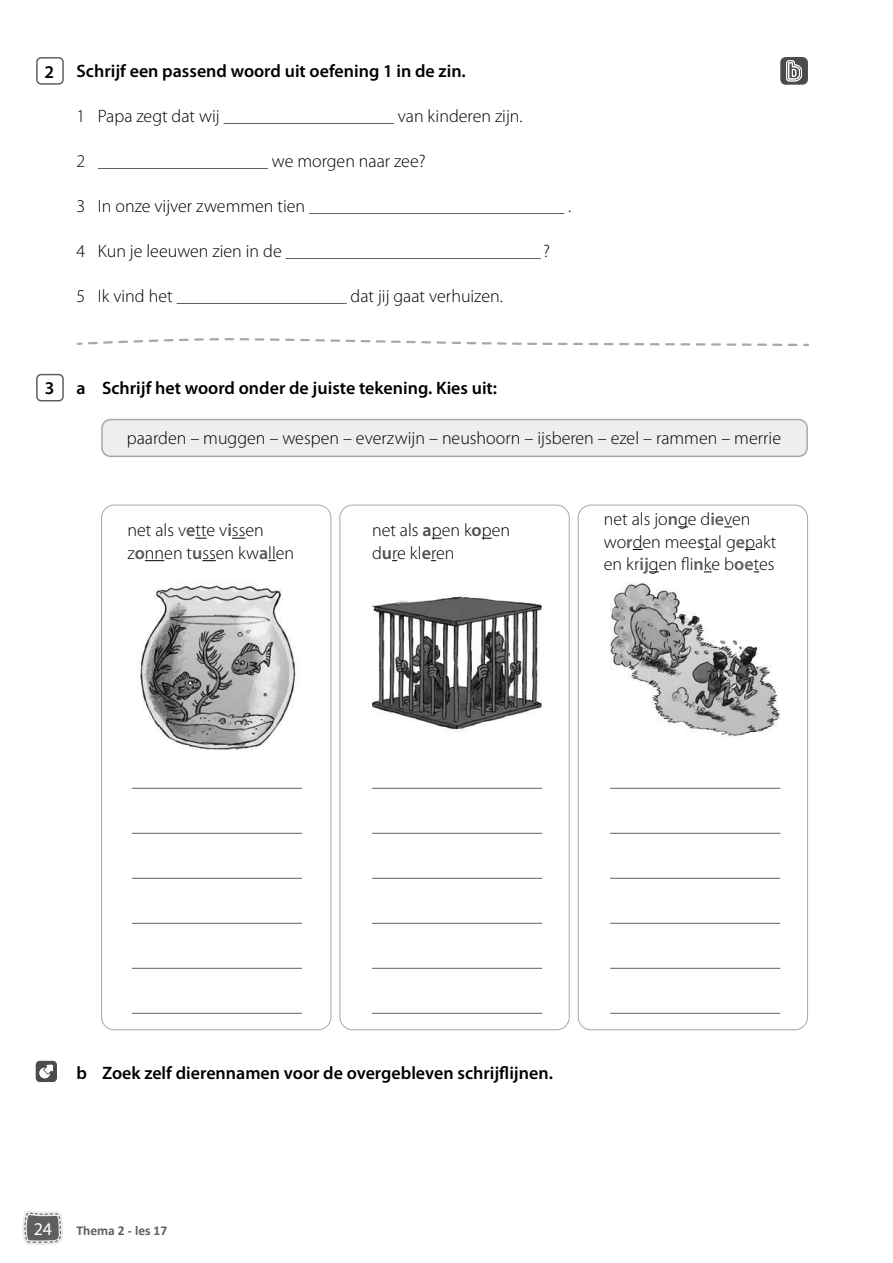
<style>
.page{position:relative;width:893px;height:1263px;background:#fff}
.page>*{position:absolute;margin:0;border:0;box-sizing:border-box;transform-origin:0 0}
.t1{font:300 18px/22.5px "Myriad Pro";color:#000}
.t2{font:600 18px "Myriad Pro";color:#000}
.t3{font:18px "Myriad Pro";color:#fff}
.t4{font:700 13.5px "Calibri";color:#5f5f5f}
.s1{font-weight:600;color:#585858}
.s2{font-weight:600;color:#505050}
.s3{font-weight:600;color:#5f5f5f}
</style>
<div class="page">
<svg style="left:22px;top:1211px;width:41px;height:34px"></svg>
<hr style="left:224px;top:123px;width:170px;height:1px;background:#5f5f5f">
<hr style="left:98px;top:168px;width:170px;height:1px;background:#5f5f5f">
<hr style="left:309px;top:213px;width:255px;height:1px;background:#5f5f5f">
<hr style="left:286px;top:258px;width:255px;height:1px;background:#5f5f5f">
<hr style="left:177px;top:303px;width:170px;height:1px;background:#5f5f5f">
<svg style="left:76px;top:338px;width:732px;height:8px"></svg>
<div style="left:102px;top:420px;width:705px;height:36px;background:#eee;border-radius:9px"></div>
<div style="left:101px;top:419px;width:707px;height:38px;border:2px solid #a8a8a8;border-radius:9px"></div>
<svg style="left:232px;top:538px;width:13px;height:1px"></svg>
<svg style="left:145px;top:560px;width:19px;height:1px"></svg>
<svg style="left:202px;top:560px;width:14px;height:1px"></svg>
<img style="left:140px;top:583px;width:156px;height:167px">
<img style="left:372px;top:594px;width:170px;height:136px">
<img style="left:610px;top:582px;width:170px;height:156px">
<hr style="left:132px;top:788px;width:170px;height:1px;background:#5f5f5f">
<hr style="left:132px;top:833px;width:170px;height:1px;background:#5f5f5f">
<hr style="left:132px;top:878px;width:170px;height:1px;background:#5f5f5f">
<hr style="left:132px;top:923px;width:170px;height:1px;background:#5f5f5f">
<hr style="left:132px;top:968px;width:170px;height:1px;background:#5f5f5f">
<hr style="left:132px;top:1013px;width:170px;height:1px;background:#5f5f5f">
<hr style="left:372px;top:788px;width:170px;height:1px;background:#5f5f5f">
<hr style="left:372px;top:833px;width:170px;height:1px;background:#5f5f5f">
<hr style="left:372px;top:878px;width:170px;height:1px;background:#5f5f5f">
<hr style="left:372px;top:923px;width:170px;height:1px;background:#5f5f5f">
<hr style="left:372px;top:968px;width:170px;height:1px;background:#5f5f5f">
<hr style="left:372px;top:1013px;width:170px;height:1px;background:#5f5f5f">
<hr style="left:610px;top:788px;width:170px;height:1px;background:#5f5f5f">
<hr style="left:610px;top:833px;width:170px;height:1px;background:#5f5f5f">
<hr style="left:610px;top:878px;width:170px;height:1px;background:#5f5f5f">
<hr style="left:610px;top:923px;width:170px;height:1px;background:#5f5f5f">
<hr style="left:610px;top:968px;width:170px;height:1px;background:#5f5f5f">
<hr style="left:610px;top:1013px;width:170px;height:1px;background:#5f5f5f">
<div style="left:36px;top:57px;width:28px;height:28px;border:2px solid #5f5f5f;border-radius:4px"></div>
<svg style="left:780px;top:57px;width:28px;height:28px"></svg>
<div style="left:36px;top:374px;width:28px;height:27px;border:2px solid #5f5f5f;border-radius:4px"></div>
<div style="left:101px;top:505px;width:230px;height:525px;border:1px solid #a8a8a8;border-radius:13px"></div>
<div style="left:578px;top:505px;width:230px;height:525px;border:1px solid #a8a8a8;border-radius:13px"></div>
<div style="left:339px;top:505px;width:231px;height:525px;border:1px solid #a8a8a8;border-radius:13px"></div>
<svg style="left:36px;top:1061px;width:21px;height:21px"></svg>
<p class="t2" style="left:45px;top:62px;width:11px">2</p>
<p class="t2" style="left:77px;top:61px;width:391px">Schrijf een passend woord uit oefening 1 in de zin.</p>
<p class="t1" style="left:77px;top:105px;width:145px">1 Papa zegt dat wij</p>
<p class="t1" style="left:398px;top:105px;width:126px">van kinderen zijn.</p>
<p class="t1" style="left:77px;top:150px;width:10px">2</p>
<p class="t1" style="left:272px;top:150px;width:155px">we morgen naar zee?</p>
<p class="t1" style="left:77px;top:195px;width:230px">3 In onze vijver zwemmen tien</p>
<p class="t1" style="left:568px;top:195px;width:5px">.</p>
<p class="t1" style="left:77px;top:240px;width:207px">4 Kun je leeuwen zien in de</p>
<p class="t1" style="left:543px;top:240px;width:8px">?</p>
<p class="t1" style="left:77px;top:285px;width:98px">5 Ik vind het</p>
<p class="t1" style="left:351px;top:285px;width:154px">dat jij gaat verhuizen.</p>
<p class="t2" style="left:45px;top:378px;width:11px">3</p>
<p class="t2" style="left:77px;top:378px;width:422px">a Schrijf het woord onder de juiste tekening. Kies uit:</p>
<p class="t1" style="left:127px;top:426px;width:656px">paarden – muggen – wespen – everzwijn – neushoorn – ijsberen – ezel – rammen – merrie</p>
<p class="t1" style="left:128px;top:519px;width:168px">net als v<span class="s1">e</span>tte v<span class="s1">i</span>ssen z<span class="s1">o</span>nnen t<span class="s1">u</span>ssen kw<span class="s1">a</span>llen</p>
<p class="t1" style="left:372px;top:519px;width:140px">net als <span class="s2">a</span>pen k<span class="s2">o</span>pen d<span class="s2">u</span>re kl<span class="s2">e</span>ren</p>
<p class="t1" style="left:604px;top:508px;width:174px">net als jo<span class="s3">n</span>ge d<span class="s3">ie</span>ven wo<span class="s3">r</span>den mee<span class="s3">s</span>tal g<span class="s3">e</span>pakt en kr<span class="s3">ij</span>gen i<span class="s3">n</span>ke b<span class="s3">oe</span>tes</p>
<p class="t2" style="left:77px;top:1062px;width:478px">b Zoek zelf dierennamen voor de overgebleven schrijflijnen.</p>
<p class="t3" style="left:34px;top:1217px;width:20px">24</p>
<p class="t4" style="left:77px;top:1221px;width:92px">Thema 2 - les 17</p>
</div>
